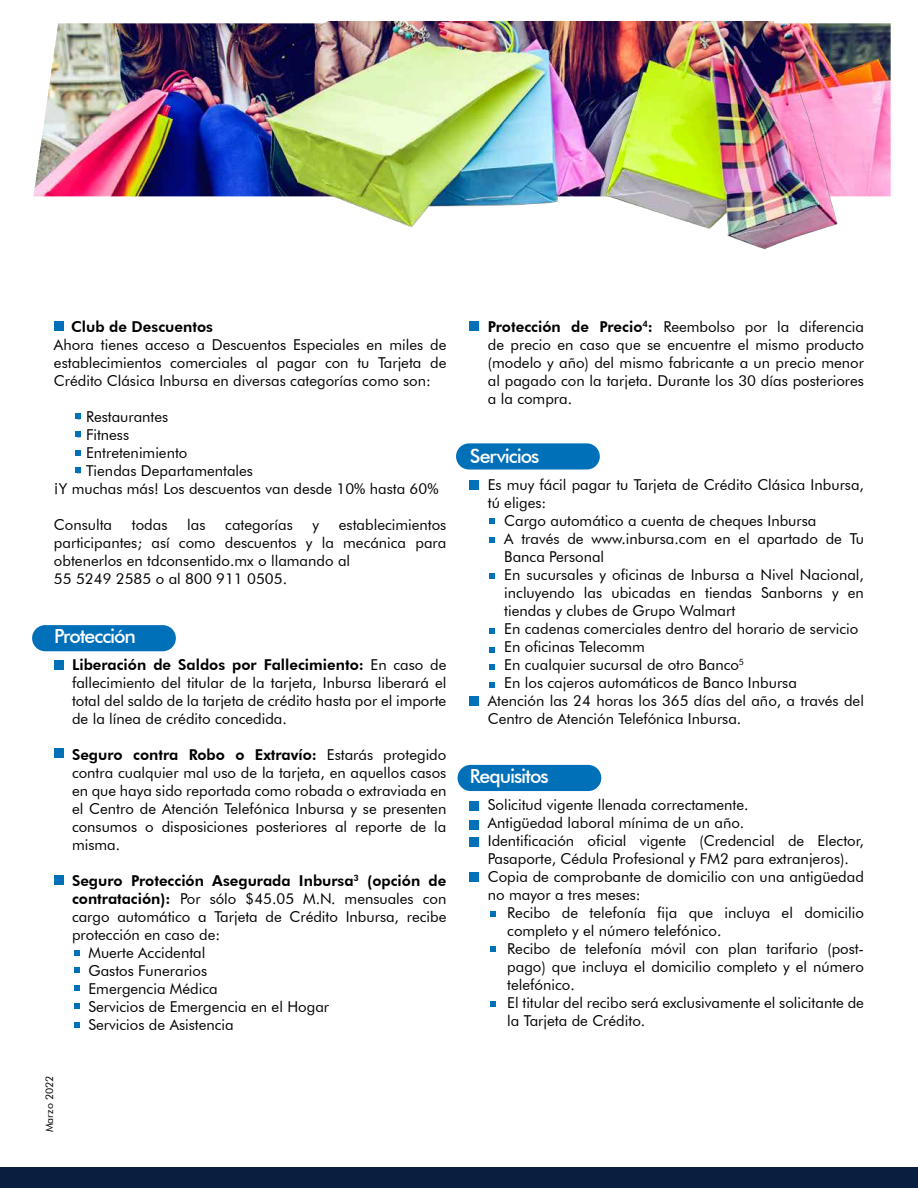
<style>
.page{position:relative;width:918px;height:1188px;background:#fff}
.page>*{position:absolute;margin:0;border:0;box-sizing:border-box;transform-origin:0 0}
.t1{font:500 19.5px "Futura BT";letter-spacing:-.055em;color:#fff}
.t2{font:15px/18px "Futura BT";color:#000}
.t3{font:800 15px "Futura BT";color:#000}
.t4{font:10.5px "Futura BT";color:#000}
.s1{font-weight:800}
</style>
<div class="page">
<div style="left:1px;top:1167px;width:917px;height:21px;background:#0a1e3f"></div>
<img style="left:33px;top:21px;width:858px;height:229px">
<div style="left:32px;top:625px;width:144px;height:26px;background:#0070b9;border-radius:13px"></div>
<div style="left:456px;top:443px;width:144px;height:27px;background:#0070b9;border-radius:13px"></div>
<div style="left:458px;top:765px;width:143px;height:26px;background:#0070b9;border-radius:13px"></div>
<div style="left:54px;top:875px;width:9px;height:9px;background:#0070b9"></div>
<svg style="left:74px;top:1023px;width:5px;height:5px"></svg>
<svg style="left:74px;top:1003px;width:5px;height:6px"></svg>
<svg style="left:74px;top:985px;width:5px;height:6px"></svg>
<svg style="left:74px;top:967px;width:5px;height:6px"></svg>
<svg style="left:74px;top:950px;width:5px;height:5px"></svg>
<div style="left:54px;top:660px;width:9px;height:10px;background:#0070b9"></div>
<div style="left:54px;top:749px;width:9px;height:9px;background:#0070b9"></div>
<svg style="left:75px;top:413px;width:6px;height:6px"></svg>
<svg style="left:75px;top:431px;width:6px;height:6px"></svg>
<svg style="left:75px;top:450px;width:6px;height:6px"></svg>
<svg style="left:75px;top:467px;width:6px;height:6px"></svg>
<div style="left:54px;top:322px;width:9px;height:9px;background:#0070b9"></div>
<svg style="left:489px;top:518px;width:5px;height:6px"></svg>
<svg style="left:489px;top:538px;width:5px;height:5px"></svg>
<svg style="left:489px;top:573px;width:5px;height:6px"></svg>
<svg style="left:489px;top:628px;width:5px;height:6px"></svg>
<svg style="left:489px;top:647px;width:5px;height:6px"></svg>
<svg style="left:489px;top:664px;width:5px;height:6px"></svg>
<svg style="left:489px;top:682px;width:5px;height:5px"></svg>
<div style="left:470px;top:481px;width:9px;height:9px;background:#0070b9"></div>
<div style="left:470px;top:697px;width:9px;height:9px;background:#0070b9"></div>
<div style="left:470px;top:801px;width:9px;height:10px;background:#0070b9"></div>
<div style="left:470px;top:820px;width:9px;height:9px;background:#0070b9"></div>
<div style="left:470px;top:837px;width:9px;height:9px;background:#0070b9"></div>
<div style="left:470px;top:872px;width:9px;height:10px;background:#0070b9"></div>
<svg style="left:490px;top:911px;width:6px;height:6px"></svg>
<svg style="left:490px;top:946px;width:6px;height:6px"></svg>
<svg style="left:490px;top:1001px;width:6px;height:6px"></svg>
<div style="left:470px;top:322px;width:9px;height:9px;background:#0070b9"></div>
<p class="t3" style="left:71px;top:317px;width:143px">Club de Descuentos</p>
<p class="t2" style="left:54px;top:335px;width:394px;text-align:justify">Ahora tienes acceso a Descuentos Especiales en miles de establecimientos comerciales al pagar con tu Tarjeta de Crédito Clásica Inbursa en diversas categorías como son:</p>
<p class="t2" style="left:76px;top:407px;width:94px">- Restaurantes</p>
<p class="t2" style="left:76px;top:425px;width:55px">- Fitness</p>
<p class="t2" style="left:76px;top:443px;width:113px">- Entretenimiento</p>
<p class="t2" style="left:54px;top:461px;width:386px;text-indent:22px">- Tiendas Departamentales<br>¡Y muchas más! Los descuentos van desde 10% hasta 60%</p>
<p class="t2" style="left:54px;top:515px;width:60px">Consulta</p>
<p class="t2" style="left:132px;top:515px;width:37px">todas</p>
<p class="t2" style="left:187px;top:515px;width:20px">las</p>
<p class="t2" style="left:225px;top:515px;width:69px">categorías</p>
<p class="t2" style="left:313px;top:515px;width:8px">y</p>
<p class="t2" style="left:54px;top:515px;width:394px;text-indent:285px">establecimientos participantes; así como descuentos y la mecánica para obtenerlos en tdconsentido.mx o llamando al<br>55 5249 2585 o al 800 911 0505.</p>
<h1 class="t1" style="left:54px;top:624px;width:84px">Protección</h1>
<p class="t2" style="left:72px;top:656px;width:376px;text-align:justify;text-indent:-18px"><span class="s1">• Liberación de Saldos por Fallecimiento:</span> En caso de fallecimiento del titular de la tarjeta, Inbursa liberará el total del saldo de la tarjeta de crédito hasta por el importe de la línea de crédito concedida.</p>
<p class="t2" style="left:72px;top:746px;width:376px;text-align:justify;text-indent:-18px"><span class="s1">• Seguro contra Robo o Extravío:</span> Estarás protegido contra cualquier mal uso de la tarjeta, en aquellos casos en que haya sido reportada como robada o extraviada en el Centro de Atención Telefónica Inbursa y se presenten consumos o disposiciones posteriores al reporte de la misma.</p>
<p class="t3" style="left:54px;top:872px;width:394px">• Seguro Protección Asegurada Inbursa<sup>3</sup> (opción de</p>
<p class="t2" style="left:72px;top:890px;width:376px"><span class="s1">contratación):</span> Por sólo $45.05 M.N. mensuales con</p>
<p class="t2" style="left:72px;top:908px;width:376px">cargo automático a Tarjeta de Crédito Inbursa, recibe</p>
<p class="t2" style="left:72px;top:926px;width:150px">protección en caso de:</p>
<p class="t2" style="left:89px;top:944px;width:118px">Muerte Accidental</p>
<p class="t2" style="left:89px;top:962px;width:120px">Gastos Funerarios</p>
<p class="t2" style="left:89px;top:980px;width:131px">Emergencia Médica</p>
<p class="t2" style="left:89px;top:998px;width:242px">Servicios de Emergencia en el Hogar</p>
<p class="t2" style="left:89px;top:1016px;width:147px">Servicios de Asistencia</p>
<p class="t4" style="left:43px;top:1132px;width:58px;rotate:-90deg">Marzo 2022</p>
<p class="t2" style="left:488px;top:317px;width:378px;text-align:justify;text-indent:-18px"><span class="s1">• Protección de Precio</span><sup>4</sup><span class="s1">:</span> Reembolso por la diferencia de precio en caso que se encuentre el mismo producto (modelo y año) del mismo fabricante a un precio menor al pagado con la tarjeta. Durante los 30 días posteriores a la compra.</p>
<h1 class="t1" style="left:470px;top:444px;width:71px">Servicios</h1>
<p class="t2" style="left:470px;top:476px;width:396px">• Es muy fácil pagar tu Tarjeta de Crédito Clásica Inbursa,</p>
<p class="t2" style="left:488px;top:494px;width:60px">tú eliges:</p>
<p class="t2" style="left:504px;top:512px;width:314px">Cargo automático a cuenta de cheques Inbursa</p>
<p class="t2" style="left:504px;top:530px;width:361px">A través de www.inbursa.com en el apartado de Tu</p>
<p class="t2" style="left:504px;top:548px;width:101px">Banca Personal</p>
<p class="t2" style="left:504px;top:566px;width:361px">En sucursales y oficinas de Inbursa a Nivel Nacional,</p>
<p class="t2" style="left:504px;top:584px;width:361px">incluyendo las ubicadas en tiendas Sanborns y en</p>
<p class="t2" style="left:504px;top:602px;width:233px">tiendas y clubes de Grupo Walmart</p>
<p class="t2" style="left:504px;top:620px;width:356px">En cadenas comerciales dentro del horario de servicio</p>
<p class="t2" style="left:504px;top:638px;width:142px">En oficinas Telecomm</p>
<p class="t2" style="left:504px;top:656px;width:241px">En cualquier sucursal de otro Banco<sup>5</sup></p>
<p class="t2" style="left:504px;top:674px;width:294px">En los cajeros automáticos de Banco Inbursa</p>
<p class="t2" style="left:488px;top:692px;width:378px;text-indent:-18px">• Atención las 24 horas los 365 días del año, a través del<br>Centro de Atención Telefónica Inbursa.</p>
<h1 class="t1" style="left:470px;top:765px;width:80px">Requisitos</h1>
<p class="t2" style="left:470px;top:796px;width:280px">• Solicitud vigente llenada correctamente.</p>
<p class="t2" style="left:470px;top:814px;width:276px">• Antigüedad laboral mínima de un año.</p>
<p class="t2" style="left:470px;top:832px;width:396px;text-align:center">• Identificación oficial vigente (Credencial de Elector,<br>Pasaporte, Cédula Profesional y FM2 para extranjeros).</p>
<p class="t2" style="left:488px;top:868px;width:378px;text-indent:-18px">• Copia de comprobante de domicilio con una antigüedad no mayor a tres meses:</p>
<p class="t2" style="left:507px;top:904px;width:358px">Recibo de telefonía fija que incluya el domicilio completo y el número telefónico.<br>Recibo de telefonía móvil con plan tarifario (post&shy;pago) que incluya el domicilio completo y el número telefónico.<br>El titular del recibo será exclusivamente el solicitante de la Tarjeta de Crédito.</p>
</div>
